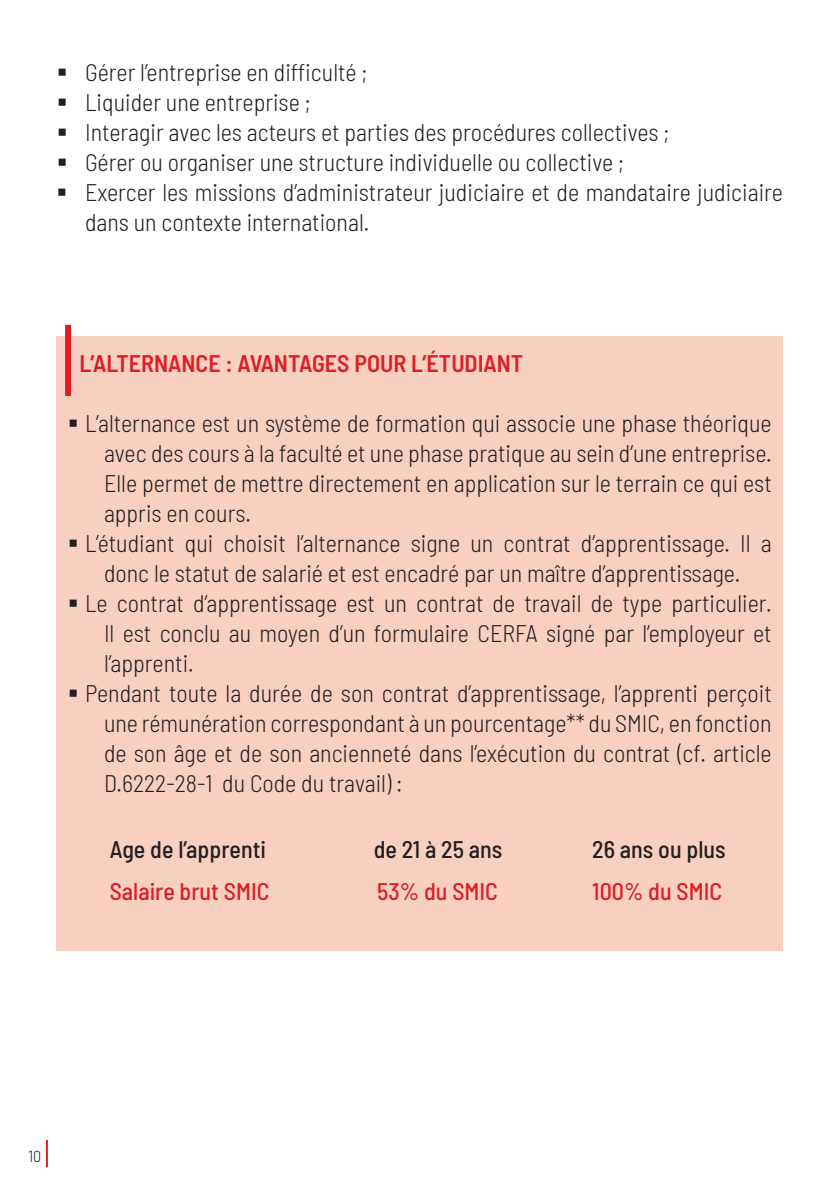
<style>
.page{position:relative;width:840px;height:1191px;background:#fff}
.page>*{position:absolute;margin:0;border:0;box-sizing:border-box;transform-origin:0 0}
.t1{font:300 semi-condensed 24px/30px "Barlow";color:#231f20}
.t2{font:600 semi-condensed 24px "Barlow";color:#db1f25}
.t3{font:500 semi-condensed 24px "Barlow";color:#231f20}
.t4{font:500 semi-condensed 24px "Barlow";color:#db1f25}
.t5{font:300 semi-condensed 16px "Barlow";color:#231f20}
</style>
<div class="page">
<hr style="left:46px;top:1140px;width:2px;height:27px;background:#db1f25">
<div style="left:57px;top:336px;width:725px;height:82px;background:#f7d0c0"></div>
<div style="left:65px;top:325px;width:6px;height:99px;background:#db1f25"></div>
<div style="left:57px;top:396px;width:725px;height:142px;background:#f7d0c0"></div>
<div style="left:57px;top:516px;width:725px;height:82px;background:#f7d0c0"></div>
<div style="left:57px;top:576px;width:725px;height:112px;background:#f7d0c0"></div>
<div style="left:57px;top:666px;width:725px;height:142px;background:#f7d0c0"></div>
<div style="left:57px;top:786px;width:725px;height:52px;background:#f7d0c0"></div>
<div style="left:57px;top:828px;width:725px;height:51px;background:#f7d0c0"></div>
<div style="left:57px;top:869px;width:725px;height:52px;background:#f7d0c0"></div>
<div style="left:57px;top:899px;width:725px;height:52px;background:#f7d0c0"></div>
<p class="t1" style="left:85px;top:55px;width:699px">Gérer l’entreprise en difficulté ;<br>Liquider une entreprise ;<br>Interagir avec les acteurs et parties des procédures collectives ;<br>Gérer ou organiser une structure individuelle ou collective ;<br>Exercer les missions d’administrateur judiciaire et de mandataire judiciaire dans un contexte international.</p>
<p class="t2" style="left:79px;top:346px;width:445px">L’ALTERNANCE : AVANTAGES POUR L’ÉTUDIANT</p>
<p class="t1" style="left:85px;top:406px;width:687px">L’alternance est un système de formation qui associe une phase théorique</p>
<p class="t1" style="left:104px;top:436px;width:669px">avec des cours à la faculté et une phase pratique au sein d’une entreprise.</p>
<p class="t1" style="left:104px;top:466px;width:669px">Elle permet de mettre directement en application sur le terrain ce qui est</p>
<p class="t1" style="left:104px;top:496px;width:148px">appris en cours.</p>
<p class="t1" style="left:85px;top:526px;width:688px">L’étudiant qui choisit l’alternance signe un contrat d’apprentissage. Il a</p>
<p class="t1" style="left:104px;top:556px;width:637px">donc le statut de salarié et est encadré par un maître d’apprentissage.</p>
<p class="t1" style="left:85px;top:586px;width:688px">Le contrat d’apprentissage est un contrat de travail de type particulier.</p>
<p class="t1" style="left:104px;top:616px;width:668px">Il est conclu au moyen d’un formulaire CERFA signé par l’employeur et</p>
<p class="t1" style="left:104px;top:646px;width:91px">l’apprenti.</p>
<p class="t1" style="left:85px;top:676px;width:688px">Pendant toute la durée de son contrat d’apprentissage, l’apprenti perçoit</p>
<p class="t1" style="left:104px;top:706px;width:668px">une rémunération correspondant à un pourcentage** du SMIC, en fonction</p>
<p class="t1" style="left:104px;top:736px;width:669px">de son âge et de son ancienneté dans l’exécution du contrat (cf. article</p>
<p class="t1" style="left:104px;top:766px;width:300px">D.6222-28-1 du Code du travail) :</p>
<p class="t3" style="left:110px;top:831px;width:158px">Age de l’apprenti</p>
<p class="t4" style="left:110px;top:874px;width:161px">Salaire brut SMIC</p>
<p class="t3" style="left:373px;top:831px;width:130px">de 21 à 25 ans</p>
<p class="t4" style="left:377px;top:874px;width:122px">53% du SMIC</p>
<p class="t3" style="left:592px;top:831px;width:135px">26 ans ou plus</p>
<p class="t4" style="left:592px;top:874px;width:131px">100% du SMIC</p>
<p class="t5" style="left:28px;top:1144px;width:14px">10</p>
</div>
